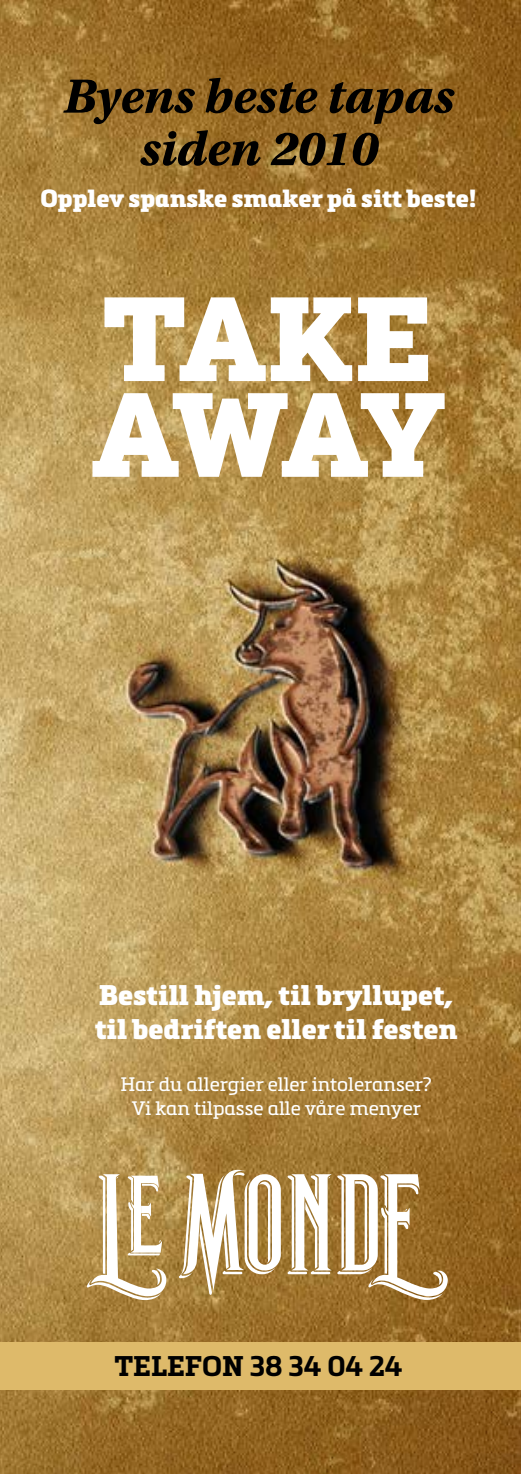
<style>
.page{position:relative;width:521px;height:1474px;background:#fff}
.page>*{position:absolute;margin:0;border:0;box-sizing:border-box;transform-origin:0 0}
.t1{font:900 117.6px/95.7px "Metronic Slab Pro";letter-spacing:-.07em;color:#fff}
.t2{font:50.75px/52.5px "Utopia Std Bold Capt It";letter-spacing:-.01em;color:#000;text-align:center}
.t3{font:900 28px/33.6px "Metronic Slab Pro";color:#fff}
.t4{font:700 28px "Metronic Slab Pro";color:#000}
.t5{font:900 24.5px "Metronic Slab Pro";color:#fff}
.t6{font:19.25px/23.1px "Metronic Slab Pro";color:#fff;text-align:center}
</style>
<div class="page">
<img style="left:0;top:0;width:521px;height:1473px">
<svg style="left:87px;top:1174px;width:79px;height:125px"></svg>
<svg style="left:179px;top:1169px;width:102px;height:125px"></svg>
<svg style="left:287px;top:1174px;width:161px;height:125px"></svg>
<div style="left:0;top:1342px;width:521px;height:48px;background:#deba6a"></div>
<h2 class="t2" style="left:63px;top:70px;width:393px">Byens beste tapas siden 2010</h2>
<p class="t5" style="left:40px;top:184px;width:438px">Opplev spanske smaker på sitt beste!</p>
<h1 class="t1" style="left:92px;top:292px;width:356px">TAKE<br>AWAY</h1>
<h3 class="t3" style="left:95px;top:978px;width:364px">Bestill hjem, til bryllupet, til bedriften eller til festen</h3>
<p class="t6" style="left:121px;top:1072px;width:313px">Har du allergier eller intoleranser?<br>Vi kan tilpasse alle våre menyer</p>
<h3 class="t4" style="left:114px;top:1348px;width:290px">TELEFON 38 34 04 24</h3>
</div>
